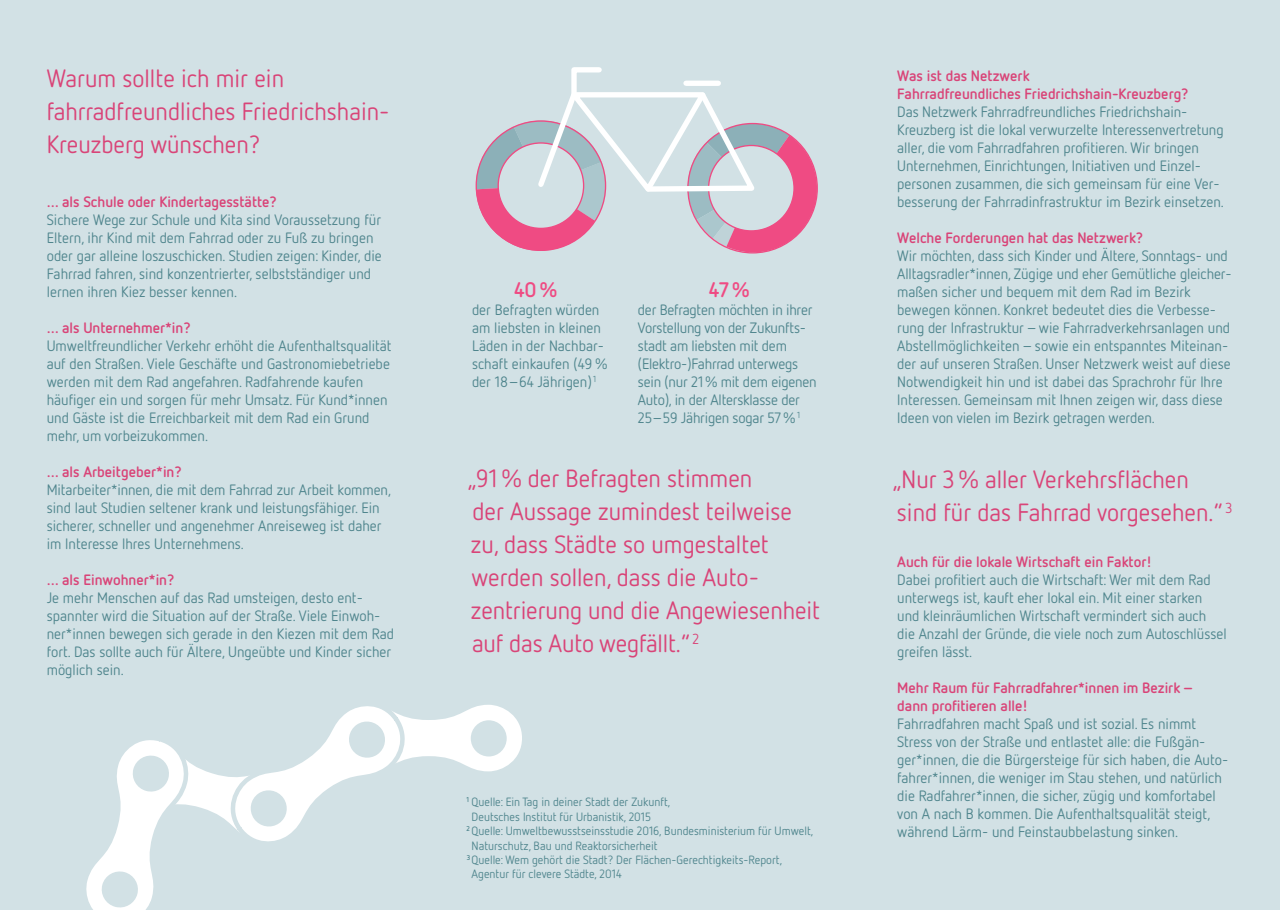
<style>
.page{position:relative;width:1280px;height:910px;background:#d2e1e5}
.page>*{position:absolute;margin:0;border:0;box-sizing:border-box;transform-origin:0 0}
.t1{font:24.9px/33px "Netto OT";color:#d94478}
.t2{font:700 21px "Netto OT";color:#ef4b83}
.t3{font:15px/18px "Netto OT";color:#4f858d}
.t4{font:700 15px/18px "Netto OT";color:#d94478}
.t5{font:12px "Netto OT";color:#4f858d}
</style>
<div class="page">
<svg style="left:86px;top:705px;width:436px;height:205px"></svg>
<svg style="left:475px;top:67px;width:343px;height:187px"></svg>
<h1 class="t1" style="left:47px;top:62px;width:344px">Warum sollte ich mir ein fahrradfreundliches Friedrichshain-<br>Kreuzberg wünschen?</h1>
<p class="t4" style="left:47px;top:192px;width:232px">… als Schule oder Kindertagesstätte?</p>
<p class="t3" style="left:47px;top:210px;width:337px">Sichere Wege zur Schule und Kita sind Voraussetzung für Eltern, ihr Kind mit dem Fahrrad oder zu Fuß zu bringen oder gar alleine loszuschicken. Studien zeigen: Kinder, die Fahrrad fahren, sind konzentrierter, selbstständiger und lernen ihren Kiez besser kennen.</p>
<p class="t4" style="left:47px;top:318px;width:145px">… als Unternehmer*in?</p>
<p class="t3" style="left:47px;top:336px;width:346px">Umweltfreundlicher Verkehr erhöht die Aufenthaltsqualität auf den Straßen. Viele Geschäfte und Gastronomiebetriebe werden mit dem Rad angefahren. Radfahrende kaufen häufiger ein und sorgen für mehr Umsatz. Für Kund*innen und Gäste ist die Erreichbarkeit mit dem Rad ein Grund mehr, um vorbeizukommen.</p>
<p class="t4" style="left:47px;top:462px;width:136px">… als Arbeitgeber*in?</p>
<p class="t3" style="left:47px;top:480px;width:346px">Mitarbeiter*innen, die mit dem Fahrrad zur Arbeit kommen, sind laut Studien seltener krank und leistungsfähiger. Ein sicherer, schneller und angenehmer Anreiseweg ist daher im Interesse Ihres Unternehmens.</p>
<p class="t4" style="left:47px;top:570px;width:129px">… als Einwohner*in?</p>
<p class="t3" style="left:47px;top:588px;width:349px">Je mehr Menschen auf das Rad umsteigen, desto ent&shy;spannter wird die Situation auf der Straße. Viele Einwoh&shy;ner*innen bewegen sich gerade in den Kiezen mit dem Rad fort. Das sollte auch für Ältere, Ungeübte und Kinder sicher möglich sein.</p>
<h2 class="t2" style="left:514px;top:276px;width:45px">40%</h2>
<p class="t3" style="left:472px;top:300px;width:138px">der Befragten würden am liebsten in kleinen<br>Läden in der Nachbar&shy;schaft einkaufen (49 % der 18–64 Jährigen)<sup>1</sup></p>
<h2 class="t2" style="left:709px;top:276px;width:43px">47%</h2>
<p class="t3" style="left:638px;top:300px;width:180px">der Befragten möchten in ihrer<br>Vorstellung von der Zukunfts&shy;stadt am liebsten mit dem (Elektro-)Fahrrad unterwegs sein (nur 21% mit dem eigenen<br>Auto), in der Altersklasse der<br>25–59 Jährigen sogar 57% <sup>1</sup></p>
<h1 class="t1" style="left:467px;top:461px;width:354px">„91% der Befragten stimmen<br>der Aussage zumindest teilweise zu, dass Städte so umgestaltet werden sollen, dass die Auto&shy;zentrierung und die Angewiesenheit auf das Auto wegfällt.“ <sup>2</sup></h1>
<p class="t5" style="left:466px;top:795px;width:205px"><sup>1</sup> Quelle: Ein Tag in deiner Stadt der Zukunft,</p>
<p class="t5" style="left:472px;top:809px;width:181px">Deutsches Institut für Urbanistik, 2015</p>
<p class="t5" style="left:467px;top:824px;width:348px"><sup>2</sup> Quelle: Umweltbewusstseinsstudie 2016, Bundesministerium für Umwelt,</p>
<p class="t5" style="left:472px;top:838px;width:188px">Naturschutz, Bau und Reaktorsicherheit</p>
<p class="t5" style="left:467px;top:852px;width:317px"><sup>3</sup> Quelle: Wem gehört die Stadt? Der Flächen-Gerechtigkeits-Report,</p>
<p class="t5" style="left:472px;top:867px;width:151px">Agentur für clevere Städte, 2014</p>
<p class="t4" style="left:897px;top:66px;width:293px">Was ist das Netzwerk<br>Fahrradfreundliches Friedrichshain-Kreuzberg?</p>
<p class="t3" style="left:897px;top:102px;width:328px">Das Netzwerk Fahrradfreundliches Friedrichshain-Kreuzberg ist die lokal verwurzelte Interessenvertretung aller, die vom Fahrradfahren profitieren. Wir bringen Unternehmen, Einrichtungen, Initiativen und Einzel&shy;personen zusammen, die sich gemeinsam für eine Ver&shy;besserung der Fahrradinfrastruktur im Bezirk einsetzen.</p>
<p class="t4" style="left:897px;top:228px;width:247px">Welche Forderungen hat das Netzwerk?</p>
<p class="t3" style="left:897px;top:246px;width:336px">Wir möchten, dass sich Kinder und Ältere, Sonntags- und Alltagsradler*innen, Zügige und eher Gemütliche gleicher&shy;maßen sicher und bequem mit dem Rad im Bezirk bewegen können. Konkret bedeutet dies die Verbesse&shy;rung der Infrastruktur – wie Fahrradverkehrsanlagen und Abstellmöglichkeiten – sowie ein entspanntes Miteinan&shy;der auf unseren Straßen. Unser Netzwerk weist auf diese Notwendigkeit hin und ist dabei das Sprachrohr für Ihre Interessen. Gemeinsam mit Ihnen zeigen wir, dass diese Ideen von vielen im Bezirk getragen werden.</p>
<h1 class="t1" style="left:892px;top:462px;width:342px">„Nur 3% aller Verkehrsflächen sind für das Fahrrad vorgesehen.“ <sup>3</sup></h1>
<p class="t4" style="left:897px;top:552px;width:256px">Auch für die lokale Wirtschaft ein Faktor!</p>
<p class="t3" style="left:897px;top:570px;width:331px">Dabei profitiert auch die Wirtschaft: Wer mit dem Rad unterwegs ist, kauft eher lokal ein. Mit einer starken und kleinräumlichen Wirtschaft vermindert sich auch die Anzahl der Gründe, die viele noch zum Autoschlüssel greifen lässt.</p>
<p class="t4" style="left:897px;top:678px;width:298px">Mehr Raum für Fahrradfahrer*innen im Bezirk – dann profitieren alle!</p>
<p class="t3" style="left:897px;top:714px;width:333px">Fahrradfahren macht Spaß und ist sozial. Es nimmt Stress von der Straße und entlastet alle: die Fußgän&shy;ger*innen, die die Bürgersteige für sich haben, die Auto&shy;fahrer*innen, die weniger im Stau stehen, und natürlich die Radfahrer*innen, die sicher, zügig und komfortabel von A nach B kommen. Die Aufenthaltsqualität steigt, während Lärm- und Feinstaubbelastung sinken.</p>
</div>
